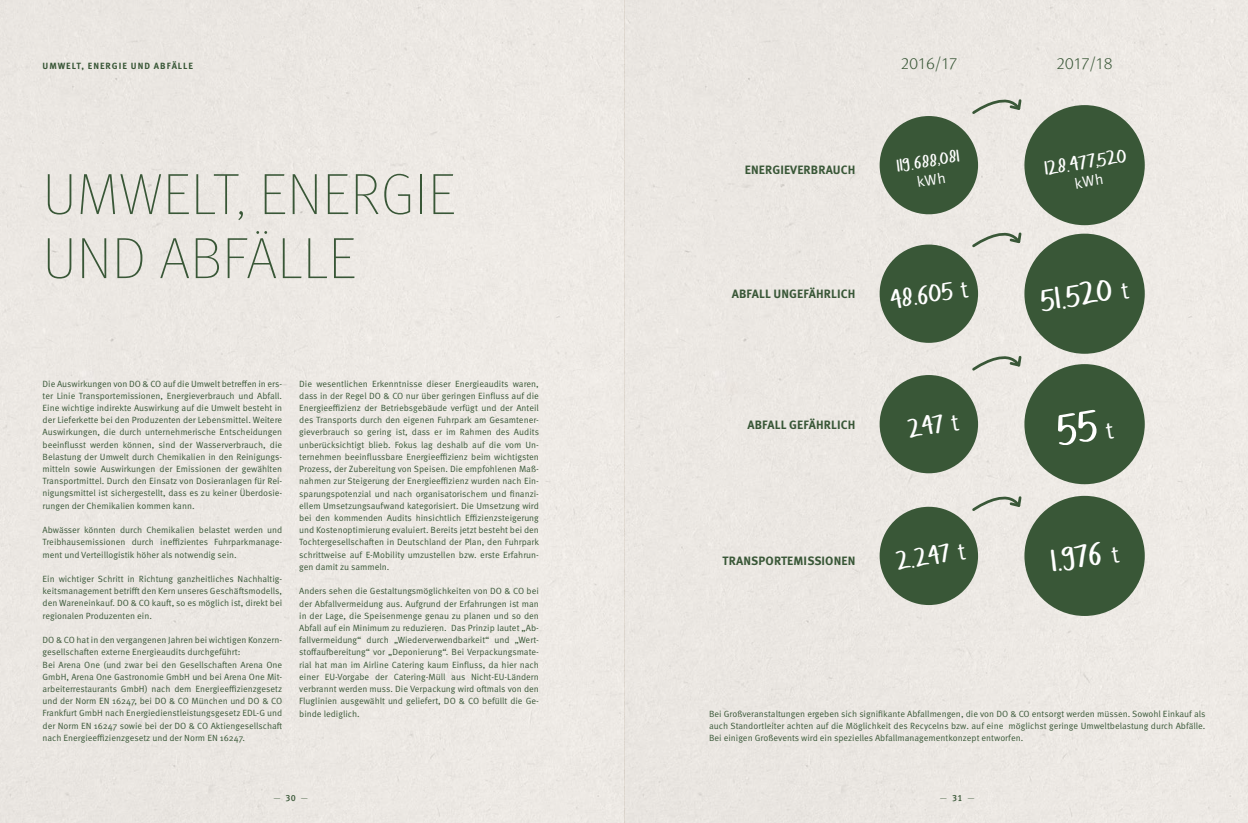
<style>
.page{position:relative;width:1248px;height:823px;background:#fff}
.page>*{position:absolute;margin:0;border:0;box-sizing:border-box;transform-origin:0 0}
.t1{font:100 58px/64px "Meta Pro";letter-spacing:.01em;color:#395737}
.t2{font:34.1px "BREAKBEACH";color:#fff}
.t3{font:27.9px "BREAKBEACH";color:#fff}
.t4{font:21.2px "BREAKBEACH";color:#fff}
.t5{font:18.8px "BREAKBEACH";color:#fff}
.t6{font:300 16.5px "Meta Pro";color:#395737}
.t7{font:700 12.1px "Meta Pro";letter-spacing:.01em;color:#395737}
.t8{font:9px/12.2px "Meta Pro Norm";color:#395737;text-align:justify}
.t9{font:700 9px "Meta Pro";letter-spacing:.11em;color:#395737}
.t10{font:300 9px "Meta Pro";color:#395737}
.s1{font-family:"Meta Pro Norm";font-size:24px}
.s2{font-weight:500}
</style>
<div class="page">
<div style="left:0;top:0;width:1247px;height:822px;background:#ece8e3"></div>
<div style="left:1024px;top:105px;width:120px;height:120px;background:#395737;border-radius:50%"></div>
<div style="left:879px;top:116px;width:98px;height:98px;background:#395737;border-radius:50%"></div>
<div style="left:1024px;top:233px;width:120px;height:120px;background:#395737;border-radius:50%"></div>
<div style="left:879px;top:244px;width:98px;height:98px;background:#395737;border-radius:50%"></div>
<div style="left:1024px;top:364px;width:120px;height:120px;background:#395737;border-radius:50%"></div>
<div style="left:879px;top:375px;width:98px;height:98px;background:#395737;border-radius:50%"></div>
<div style="left:1024px;top:495px;width:120px;height:120px;background:#395737;border-radius:50%"></div>
<div style="left:879px;top:506px;width:98px;height:98px;background:#395737;border-radius:50%"></div>
<svg style="left:969px;top:97px;width:54px;height:19px"></svg>
<svg style="left:969px;top:230px;width:54px;height:19px"></svg>
<svg style="left:969px;top:354px;width:54px;height:19px"></svg>
<svg style="left:969px;top:494px;width:54px;height:19px"></svg>
<p class="t9" style="left:43px;top:59px;width:152px">UMWELT, ENERGIE UND ABFÄLLE</p>
<h1 class="t1" style="left:43px;top:160px;width:414px">UMWELT, ENERGIE<br>UND ABFÄLLE</h1>
<p class="t8" style="left:43px;top:376px;width:241px">Die Auswirkungen von DO &amp; CO auf die Umwelt betreffen in ers&shy;ter Linie Transportemissionen, Energieverbrauch und Abfall.<br>Eine wichtige indirekte Auswirkung auf die Umwelt besteht in der Lieferkette bei den Produzenten der Lebensmittel. Weitere Auswirkungen, die durch unternehmerische Entscheidungen beeinflusst werden können, sind der Wasserverbrauch, die Belastung der Umwelt durch Chemikalien in den Reinigungs&shy;mitteln sowie Auswirkungen der Emissionen der gewählten Transportmittel. Durch den Einsatz von Dosieranlagen für Rei&shy;nigungsmittel ist sichergestellt, dass es zu keiner Überdosie&shy;rungen der Chemikalien kommen kann.</p>
<p class="t8" style="left:43px;top:523px;width:241px">Abwässer könnten durch Chemikalien belastet werden und Treibhausemissionen durch ineffizientes Fuhrparkmanage&shy;ment und Verteillogistik höher als notwendig sein.</p>
<p class="t8" style="left:43px;top:572px;width:241px">Ein wichtiger Schritt in Richtung ganzheitliches Nachhaltig&shy;keitsmanagement betrifft den Kern unseres Geschäftsmodells, den Wareneinkauf. DO &amp; CO kauft, so es möglich ist, direkt bei regionalen Produzenten ein.</p>
<p class="t8" style="left:43px;top:633px;width:241px;text-align:left">DO &amp; CO hat in den vergangenen Jahren bei wichtigen Konzern&shy;gesellschaften externe Energieaudits durchgeführt:<br>Bei Arena One (und zwar bei den Gesellschaften Arena One GmbH, Arena One Gastronomie GmbH und bei Arena One Mit&shy;arbeiterrestaurants GmbH) nach dem Energieeffizienzgesetz und der Norm EN 16247, bei DO &amp; CO München und DO &amp; CO Frankfurt GmbH nach Energiedienstleistungsgesetz EDL-G und der Norm EN 16247 sowie bei der DO &amp; CO Aktiengesellschaft nach Energieeffizienzgesetz und der Norm EN 16247.</p>
<p class="t8" style="left:299px;top:376px;width:241px">Die wesentlichen Erkenntnisse dieser Energieaudits waren, dass in der Regel DO &amp; CO nur über geringen Einfluss auf die Energieeffizienz der Betriebsgebäude verfügt und der Anteil des Transports durch den eigenen Fuhrpark am Gesamtener&shy;gieverbrauch so gering ist, dass er im Rahmen des Audits unberücksichtigt blieb. Fokus lag deshalb auf die vom Un&shy;ternehmen beeinflussbare Energieeffizienz beim wichtigsten Prozess, der Zubereitung von Speisen. Die empfohlenen Maß&shy;nahmen zur Steigerung der Energieeffizienz wurden nach Ein&shy;sparungspotenzial und nach organisatorischem und finanzi&shy;ellem Umsetzungsaufwand kategorisiert. Die Umsetzung wird bei den kommenden Audits hinsichtlich Effizienzsteigerung und Kostenoptimierung evaluiert. Bereits jetzt besteht bei den Tochtergesellschaften in Deutschland der Plan, den Fuhrpark schrittweise auf E-Mobility umzustellen bzw. erste Erfahrun&shy;gen damit zu sammeln.</p>
<p class="t8" style="left:299px;top:584px;width:241px">Anders sehen die Gestaltungsmöglichkeiten von DO &amp; CO bei der Abfallvermeidung aus. Aufgrund der Erfahrungen ist man in der Lage, die Speisenmenge genau zu planen und so den Abfall auf ein Minimum zu reduzieren. Das Prinzip lautet „Ab&shy;fallvermeidung“ durch „Wiederverwendbarkeit“ und „Wert&shy;stoffaufbereitung“ vor „Deponierung“. Bei Verpackungsmate&shy;rial hat man im Airline Catering kaum Einfluss, da hier nach einer EU-Vorgabe der Catering-Müll aus Nicht-EU-Ländern verbrannt werden muss. Die Verpackung wird oftmals von den Fluglinien ausgewählt und geliefert, DO &amp; CO befüllt die Ge&shy;binde lediglich.</p>
<h3 class="t7" style="left:744px;top:160px;width:112px">ENERGIEVERBRAUCH</h3>
<h3 class="t6" style="left:900px;top:52px;width:58px">2016/17</h3>
<h3 class="t6" style="left:1056px;top:52px;width:58px">2017/18</h3>
<h3 class="t5" style="left:895px;top:158px;width:64px;rotate:-9deg">119.688,081</h3>
<h3 class="t4" style="left:1043px;top:160px;width:84px;rotate:-9deg">128.477,520</h3>
<h3 class="t7" style="left:731px;top:284px;width:125px">ABFALL UNGEFÄHRLICH</h3>
<h3 class="t3" style="left:889px;top:288px;width:79px;rotate:-9deg">48.605 <span class="s1">t</span></h3>
<h2 class="t2" style="left:1039px;top:287px;width:90px;rotate:-9deg">51.520 <span class="s1">t</span></h2>
<h3 class="t7" style="left:747px;top:415px;width:109px">ABFALL GEFÄHRLICH</h3>
<h3 class="t7" style="left:722px;top:551px;width:134px">TRANSPORTEMISSIONEN</h3>
<h3 class="t3" style="left:895px;top:549px;width:71px;rotate:-9deg">2.247 <span class="s1">t</span></h3>
<h2 class="t2" style="left:1049px;top:547px;width:69px;rotate:-9deg">1.976 <span class="s1">t</span></h2>
<p class="t8" style="left:709px;top:706px;width:498px">Bei Großveranstaltungen ergeben sich signifikante Abfallmengen, die von DO &amp; CO entsorgt werden müssen. Sowohl Einkauf als auch Standortleiter achten auf die Möglichkeit des Recycelns bzw. auf eine möglichst geringe Umweltbelastung durch Abfälle.<br>Bei einigen Großevents wird ein spezielles Abfallmanagementkonzept entworfen.</p>
<p class="t10" style="left:273px;top:790px;width:36px">—<span class="s2">30</span>—</p>
<p class="t10" style="left:939px;top:790px;width:36px">—<span class="s2">31</span>—</p>
</div>
